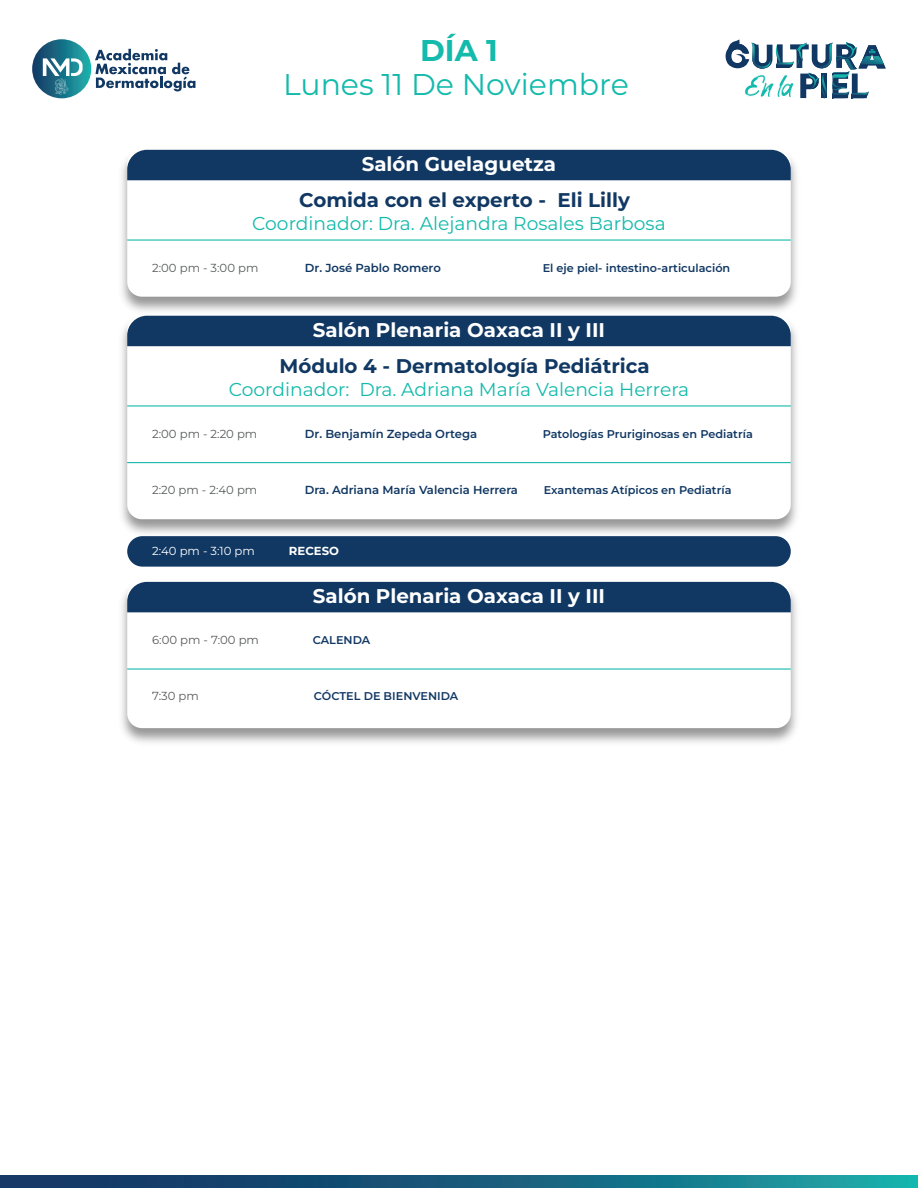
<style>
.page{position:relative;width:918px;height:1188px;background:#fff}
.page>*{position:absolute;margin:0;border:0;box-sizing:border-box;transform-origin:0 0}
.t1{font:30px "Montserrat";color:#14baac}
.t2{font:700 30px "Montserrat";color:#14baac}
.t3{font:700 19.8px "Montserrat";color:#fff}
.t4{font:700 19.8px "Montserrat";color:#113863}
.t5{font:18.6px "Montserrat";color:#14baac}
.t6{font:600 11.7px "Montserrat";color:#113863}
.t7{font:11.7px "Montserrat";color:#585b5b}
.t8{font:11.7px "Montserrat";color:#fff}
.t9{font:700 11.7px "Montserrat";color:#fff}
.t10{font:600 11.25px "Montserrat";color:#113863}
</style>
<div class="page">
<svg style="left:0;top:1175px;width:918px;height:13px;background:#16627f"></svg>
<svg style="left:32px;top:39px;width:59px;height:59px"></svg>
<svg style="left:43px;top:58px;width:40px;height:37px"></svg>
<svg style="left:95px;top:49px;width:100px;height:42px"></svg>
<svg style="left:726px;top:39px;width:160px;height:59px"></svg>
<img style="left:122px;top:149px;width:675px;height:162px">
<div style="left:127px;top:150px;width:664px;height:147px;background:#fff;border-radius:15px"></div>
<div style="left:127px;top:150px;width:664px;height:30px;background:#113863"></div>
<hr style="left:127px;top:239px;width:664px;height:2px;background:#14baac">
<img style="left:122px;top:315px;width:675px;height:225px">
<div style="left:127px;top:316px;width:664px;height:203px;background:#fff;border-radius:15px"></div>
<div style="left:127px;top:316px;width:664px;height:30px;background:#113863"></div>
<hr style="left:127px;top:405px;width:664px;height:2px;background:#14baac">
<hr style="left:127px;top:462px;width:664px;height:1px;background:#14baac">
<img style="left:122px;top:581px;width:675px;height:162px">
<div style="left:127px;top:582px;width:664px;height:146px;background:#fff;border-radius:15px"></div>
<div style="left:127px;top:582px;width:664px;height:30px;background:#113863"></div>
<hr style="left:127px;top:668px;width:664px;height:2px;background:#14baac">
<div style="left:127px;top:536px;width:664px;height:31px;background:#113863;border-radius:15px"></div>
<h1 class="t2" style="left:420px;top:30px;width:79px">DÍA 1</h1>
<h1 class="t1" style="left:283px;top:64px;width:347px">Lunes 11 De Noviembre</h1>
<h2 class="t3" style="left:362px;top:151px;width:196px">Salón Guelaguetza</h2>
<h2 class="t4" style="left:299px;top:187px;width:332px">Comida con el experto - Eli Lilly</h2>
<h3 class="t5" style="left:252px;top:211px;width:415px">Coordinador: Dra. Alejandra Rosales Barbosa</h3>
<p class="t7" style="left:152px;top:260px;width:108px">2:00 pm - 3:00 pm</p>
<p class="t6" style="left:305px;top:260px;width:137px">Dr. José Pablo Romero</p>
<p class="t10" style="left:543px;top:261px;width:189px">El eje piel- intestino-articulación</p>
<h2 class="t3" style="left:313px;top:317px;width:294px">Salón Plenaria Oaxaca II y III</h2>
<h2 class="t4" style="left:279px;top:353px;width:372px">Módulo 4 - Dermatología Pediátrica</h2>
<h3 class="t5" style="left:229px;top:377px;width:462px">Coordinador: Dra. Adriana María Valencia Herrera</h3>
<p class="t7" style="left:152px;top:426px;width:107px">2:00 pm - 2:20 pm</p>
<p class="t6" style="left:305px;top:426px;width:174px">Dr. Benjamín Zepeda Ortega</p>
<p class="t10" style="left:543px;top:427px;width:212px">Patologías Pruriginosas en Pediatría</p>
<p class="t7" style="left:152px;top:482px;width:107px">2:20 pm - 2:40 pm</p>
<p class="t6" style="left:305px;top:482px;width:215px">Dra. Adriana María Valencia Herrera</p>
<p class="t8" style="left:152px;top:543px;width:104px">2:40 pm - 3:10 pm</p>
<p class="t9" style="left:289px;top:543px;width:52px">RECESO</p>
<p class="t10" style="left:544px;top:482px;width:189px">Exantemas Atípicos en Pediatría</p>
<p class="t7" style="left:152px;top:632px;width:108px">6:00 pm - 7:00 pm</p>
<p class="t7" style="left:152px;top:688px;width:48px">7:30 pm</p>
<h2 class="t3" style="left:313px;top:583px;width:294px">Salón Plenaria Oaxaca II y III</h2>
<p class="t10" style="left:313px;top:633px;width:59px">CALENDA</p>
<p class="t10" style="left:314px;top:689px;width:146px">CÓCTEL DE BIENVENIDA</p>
</div>
